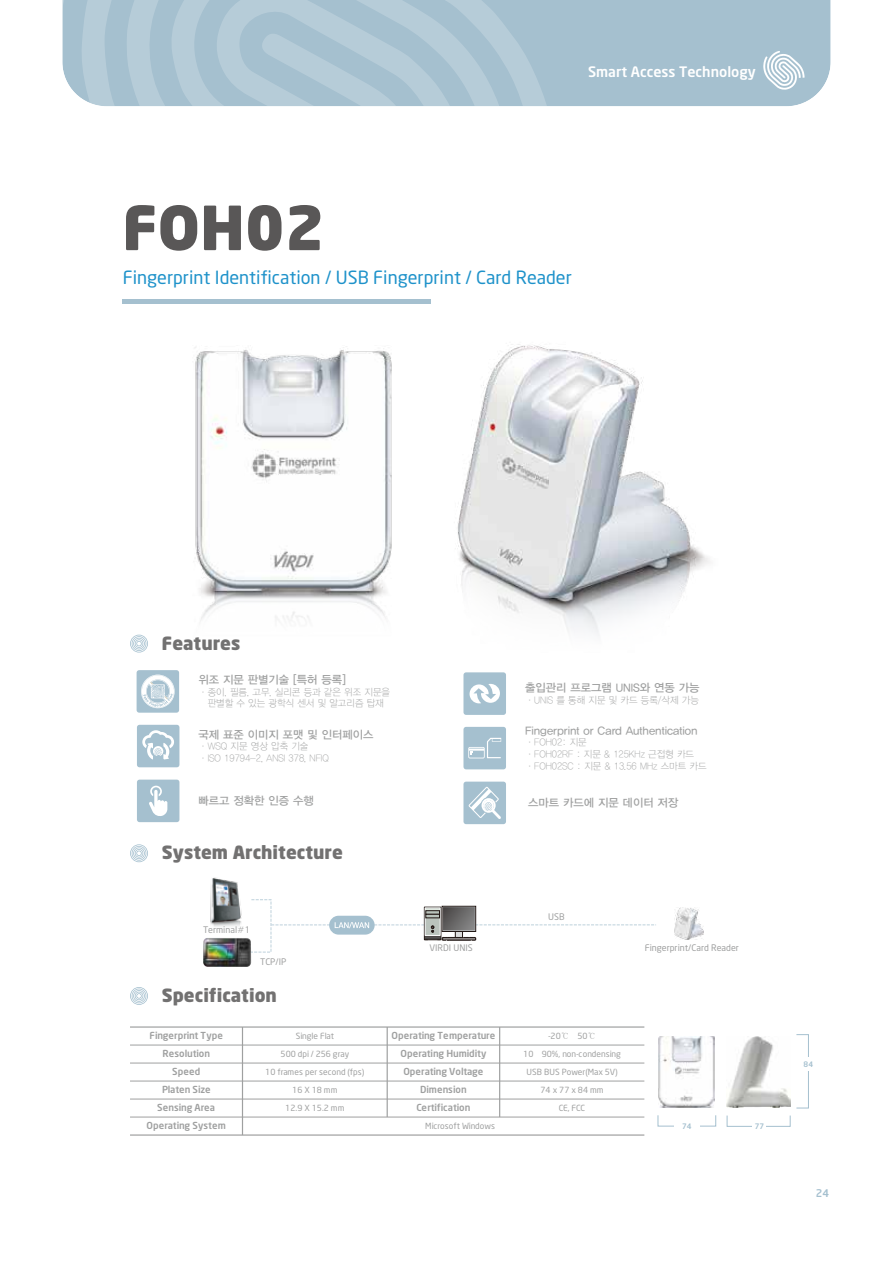
<style>
.page{position:relative;width:893px;height:1263px;background:#fff}
.page>*{position:absolute;margin:0;border:0;box-sizing:border-box;transform-origin:0 0}
.t1{font:900 60px "Neo Sans";color:#595757}
.t2{font:18px "Neo Sans";color:#1e92ca}
.t3{font:900 18px "Neo Sans";color:#727171}
.t4{font:500 14.25px "Neo Sans";color:#fff}
.t5{font:11.25px "YDIYGO330";color:#9fa0a0}
.t6{font:500 10.5px "Neo Sans";color:#a5c0cf}
.t7{font:9.75px/11.7px "YDIYGO310";color:#9fa0a0;scale:.95 1}
.t8{font:500 9.6px/18px "Neo Sans";letter-spacing:-.01em;color:#9fa0a0;text-align:center}
.t9{font:500 9.6px "Neo Sans";letter-spacing:.01em;color:#9fa0a0}
.t10{font:9px "Neo Sans";color:#9fa0a0}
.t11{font:8.4px "Neo Sans";letter-spacing:.005em;color:#9fa0a0}
.t12{font:8.4px "Neo Sans";letter-spacing:-.02em;color:#9fa0a0}
.t13{font:8.4px "Neo Sans";letter-spacing:.23em;color:#9fa0a0}
.t14{font:500 7.5px "Neo Sans";color:#a5c0cf}
.s1{font-family:"Adobe Myungjo Std";font-weight:500}
</style>
<div class="page">
<img style="left:195px;top:346px;width:197px;height:275px">
<img style="left:457px;top:344px;width:253px;height:292px">
<div style="left:123px;top:299px;width:308px;height:5px;background:#a5c0cf"></div>
<svg style="left:130px;top:987px;width:18px;height:18px"></svg>
<svg style="left:130px;top:844px;width:18px;height:18px"></svg>
<svg style="left:130px;top:635px;width:18px;height:17px"></svg>
<img style="left:210px;top:877px;width:29px;height:50px">
<img style="left:203px;top:938px;width:48px;height:29px">
<img style="left:674px;top:907px;width:29px;height:32px">
<svg style="left:227px;top:898px;width:429px;height:55px"></svg>
<div style="left:137px;top:780px;width:42px;height:42px;background:#a5c0cf;border-radius:3px"></div>
<svg style="left:149px;top:786px;width:18px;height:30px"></svg>
<div style="left:463px;top:672px;width:43px;height:43px;background:#a5c0cf;border-radius:3px"></div>
<svg style="left:470px;top:684px;width:30px;height:19px"></svg>
<div style="left:463px;top:727px;width:43px;height:42px;background:#a5c0cf;border-radius:3px"></div>
<svg style="left:468px;top:738px;width:33px;height:20px"></svg>
<div style="left:137px;top:725px;width:42px;height:42px;background:#a5c0cf;border-radius:3px"></div>
<svg style="left:142px;top:730px;width:32px;height:29px"></svg>
<div style="left:463px;top:782px;width:43px;height:42px;background:#a5c0cf;border-radius:3px"></div>
<svg style="left:468px;top:787px;width:33px;height:32px"></svg>
<div style="left:137px;top:670px;width:42px;height:43px;background:#a5c0cf;border-radius:3px"></div>
<svg style="left:141px;top:675px;width:34px;height:33px"></svg>
<hr style="left:130px;top:1026px;width:514px;height:2px;background:#9fa0a0">
<hr style="left:130px;top:1045px;width:514px;height:1px;background:#9fa0a0">
<hr style="left:130px;top:1063px;width:514px;height:1px;background:#9fa0a0">
<hr style="left:130px;top:1081px;width:514px;height:1px;background:#9fa0a0">
<hr style="left:130px;top:1099px;width:514px;height:1px;background:#9fa0a0">
<hr style="left:130px;top:1117px;width:514px;height:1px;background:#9fa0a0">
<hr style="left:130px;top:1134px;width:514px;height:2px;background:#9fa0a0">
<hr style="left:242px;top:1027px;width:1px;height:108px;background:#9fa0a0">
<hr style="left:499px;top:1027px;width:1px;height:90px;background:#9fa0a0">
<hr style="left:387px;top:1027px;width:1px;height:90px;background:#9fa0a0">
<div style="left:658px;top:1115px;width:58px;height:11px;border:1px solid #a5c0cf"></div>
<div style="left:674px;top:1120px;width:26px;height:13px;background:#fff"></div>
<div style="left:796px;top:1034px;width:13px;height:74px;border:1px solid #a5c0cf"></div>
<div style="left:794px;top:1058px;width:27px;height:13px;background:#fff"></div>
<img style="left:658px;top:1036px;width:57px;height:71px">
<img style="left:727px;top:1036px;width:63px;height:71px">
<div style="left:550px;top:0;width:281px;height:106px;background:#a5c0cf"></div>
<svg style="left:763px;top:51px;width:42px;height:39px"></svg>
<svg style="left:62px;top:0;width:488px;height:106px;background:#aec6d3"></svg>
<svg style="left:81px;top:0;width:425px;height:106px;background:#adc6d3"></svg>
<h3 class="t4" style="left:588px;top:65px;width:169px">Smart Access Technology</h3>
<h1 class="t1" style="left:123px;top:202px;width:203px">FOH02</h1>
<h2 class="t2" style="left:123px;top:269px;width:451px">Fingerprint Identification / USB Fingerprint / Card Reader</h2>
<h2 class="t3" style="left:162px;top:635px;width:80px">Features</h2>
<p class="t5" style="left:198px;top:673px;width:149px">위조 지문 판별기술 [특허 등록]</p>
<p class="t7" style="left:198px;top:686px;width:203px;text-align:center">·종이, 필름, 고무, 실리콘 등과 같은 위조 지문을 판별할 수 있는 광학식 센서 및 알고리즘 탑재</p>
<p class="t5" style="left:198px;top:728px;width:176px">국제 표준 이미지 포맷 및 인터페이스</p>
<p class="t7" style="left:198px;top:741px;width:139px">·WSQ 지문 영상 압축 기술 ·ISO 19794-2, ANSI 378, NFIQ</p>
<p class="t5" style="left:198px;top:794px;width:117px">빠르고 정확한 인증 수행</p>
<h2 class="t3" style="left:162px;top:845px;width:182px">System Architecture</h2>
<p class="t10" style="left:203px;top:925px;width:49px">Terminal<span class="s1">#</span>1</p>
<p class="t10" style="left:260px;top:958px;width:28px">TCP/IP</p>
<h2 class="t3" style="left:162px;top:988px;width:116px">Specification</h2>
<p class="t10" style="left:429px;top:943px;width:45px">VIRDI UNIS</p>
<p class="t5" style="left:525px;top:681px;width:176px">출입관리 프로그램 UNIS와 연동 가능</p>
<p class="t7" style="left:525px;top:694px;width:184px">·UNIS 를 통해 지문 및 카드 등록/삭제 가능</p>
<p class="t5" style="left:525px;top:724px;width:174px">Fingerprint or Card Authentication</p>
<p class="t7" style="left:525px;top:737px;width:193px">·FOH02: 지문<br>·FOH02RF : 지문 &amp; 125KHz 근접형 카드 ·FOH02SC : 지문 &amp; 13.56 MHz 스마트 카드</p>
<p class="t5" style="left:528px;top:796px;width:152px">스마트 카드에 지문 데이터 저장</p>
<p class="t10" style="left:548px;top:913px;width:18px">USB</p>
<p class="t10" style="left:645px;top:943px;width:96px">Fingerprint/Card Reader</p>
<p class="t8" style="left:150px;top:1027px;width:75px">Fingerprint Type</p>
<p class="t12" style="left:296px;top:1031px;width:40px">Single Flat</p>
<p class="t8" style="left:162px;top:1045px;width:49px">Resolution</p>
<p class="t11" style="left:281px;top:1049px;width:70px">500 dpi / 256 gray</p>
<p class="t8" style="left:172px;top:1063px;width:30px">Speed</p>
<p class="t11" style="left:265px;top:1067px;width:101px">10 frames per second (fps)</p>
<p class="t8" style="left:162px;top:1081px;width:50px">Platen Size</p>
<p class="t11" style="left:292px;top:1085px;width:47px">16 X 18 mm</p>
<p class="t9" style="left:157px;top:1103px;width:59px">Sensing Area</p>
<p class="t11" style="left:285px;top:1103px;width:61px">12.9 X 15.2 mm</p>
<p class="t8" style="left:392px;top:1027px;width:105px">Operating Temperature<br>Operating Humidity</p>
<p class="t11" style="left:548px;top:1031px;width:50px">-20<span class="s1">℃</span> 50<span class="s1">℃</span></p>
<p class="t11" style="left:523px;top:1049px;width:99px">10 90%, non-condensing</p>
<p class="t8" style="left:403px;top:1063px;width:82px">Operating Voltage</p>
<p class="t11" style="left:526px;top:1067px;width:93px">USB BUS Power(Max 5V)</p>
<p class="t8" style="left:420px;top:1081px;width:48px">Dimension</p>
<p class="t13" style="left:540px;top:1085px;width:64px">74x77x84mm</p>
<p class="t8" style="left:416px;top:1099px;width:55px">Certification</p>
<p class="t11" style="left:559px;top:1103px;width:28px">CE, FCC</p>
<p class="t8" style="left:147px;top:1117px;width:81px">Operating System</p>
<p class="t11" style="left:425px;top:1122px;width:71px">Microsoft Windows</p>
<p class="t14" style="left:682px;top:1123px;width:11px">74</p>
<p class="t14" style="left:755px;top:1123px;width:11px">77</p>
<p class="t14" style="left:804px;top:1061px;width:11px">84</p>
<p class="t6" style="left:816px;top:1189px;width:15px">24</p>
</div>
